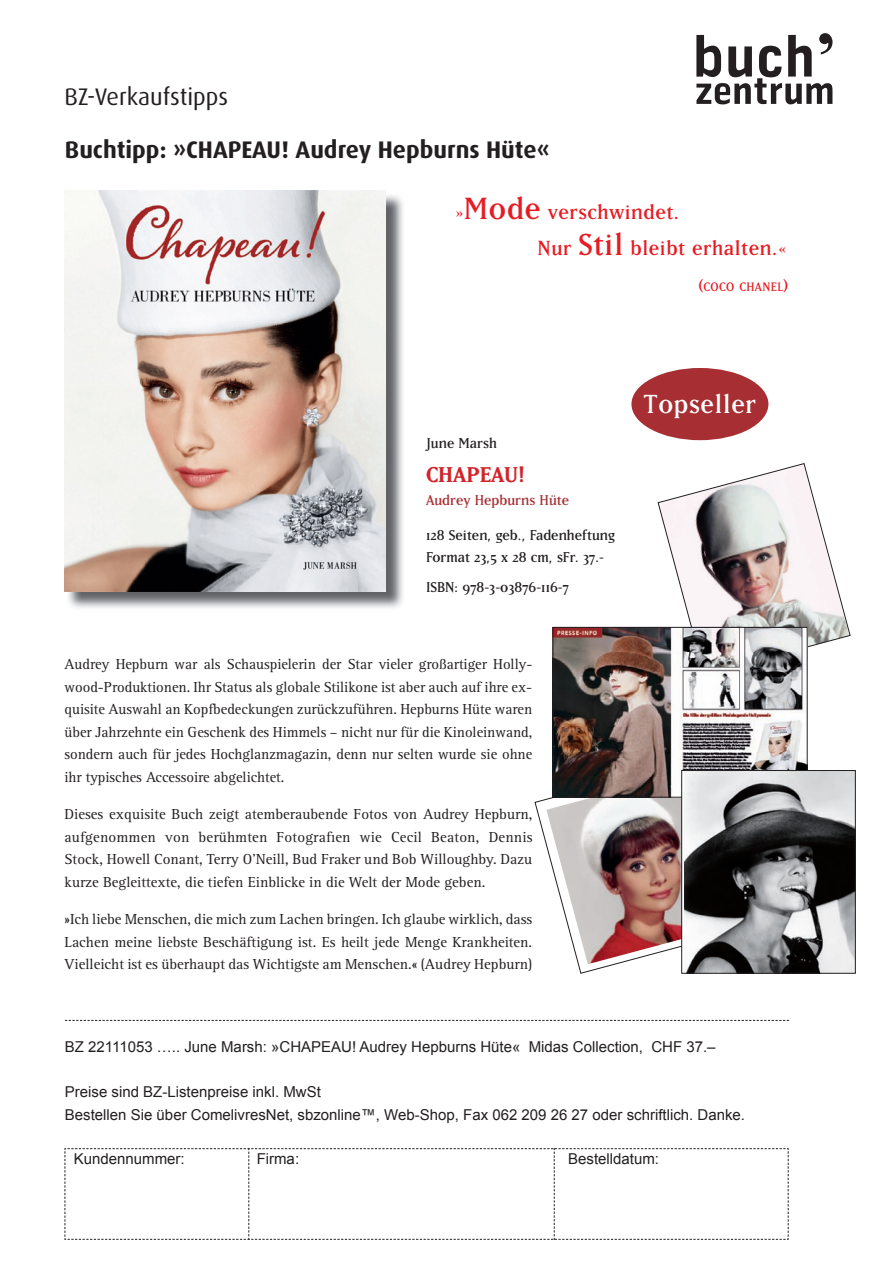
<style>
.page{position:relative;width:893px;height:1263px;background:#fff}
.page>*{position:absolute;margin:0;border:0;box-sizing:border-box;transform-origin:0 0}
.t1{font:30.75px "Matrix";letter-spacing:.02em;color:#fff}
.t2{font:700 25.2px "Matrix";color:#d1232a}
.t3{font:24px/36px "Matrix";letter-spacing:.02em;color:#e71b22}
.t4{font:700 24px "Dax";color:#231f20}
.t5{font:24px "Dax";color:#231f20}
.t6{font:16.8px/21.8px "Matrix";color:#231f20}
.t7{font:16.8px "Matrix";color:#a72e32}
.t8{font:15px/22.5px "Rotis Serif";color:#231f20;text-align:justify}
.t9{font:15px/22.5px "Arial";color:#231f20}
.t10{font:14.4px "Matrix SC800";letter-spacing:.025em;color:#e71b22}
.s1{font-size:36px}
.s2{font-size:18px}
.s3{font-family:"Matrix";font-size:24px;color:#fff}
</style>
<div class="page">
<svg style="left:696px;top:33px;width:136px;height:71px"></svg>
<img style="left:67px;top:195px;width:336px;height:413px">
<img style="left:65px;top:191px;width:321px;height:400px">
<img style="left:535px;top:736px;width:273px;height:237px">
<svg style="left:658px;top:463px;width:192px;height:212px"></svg>
<img style="left:555px;top:629px;width:250px;height:166px">
<div style="left:553px;top:627px;width:254px;height:170px;border:1px solid #231f20"></div>
<img style="left:684px;top:772px;width:169px;height:199px">
<div style="left:682px;top:770px;width:173px;height:203px;border:1px solid #231f20"></div>
<div style="left:631px;top:368px;width:137px;height:72px;background:#a72e32;border-radius:50%"></div>
<svg style="left:65px;top:1020px;width:724px;height:1px"></svg>
<svg style="left:65px;top:1148px;width:724px;height:92px"></svg>
<h3 class="t5" style="left:65px;top:83px;width:165px">BZ-Verkaufstipps</h3>
<h3 class="t4" style="left:65px;top:136px;width:486px">Buchtipp: »CHAPEAU! Audrey Hepburns Hüte«</h3>
<h3 class="t3" style="left:538px;top:194px;width:250px;text-indent:-82px">»<span class="s1">Mode</span> verschwindet.<br>Nur <span class="s1">Stil</span> bleibt erhalten.«</h3>
<p class="t10" style="left:699px;top:280px;width:103px"><span class="s2">(</span>COCO CHANEL<span class="s2">)</span><span class="s3">n</span></p>
<p class="t6" style="left:426px;top:432px;width:72px">June Marsh</p>
<h2 class="t2" style="left:426px;top:462px;width:101px">CHAPEAU!</h2>
<p class="t7" style="left:426px;top:492px;width:145px">Audrey Hepburns Hüte</p>
<p class="t6" style="left:426px;top:524px;width:190px">128 Seiten, geb., Fadenheftung<br>Format 23,5 x 28 cm, sFr. 37.-</p>
<p class="t6" style="left:426px;top:576px;width:144px">ISBN: 978-3-03876-116-7</p>
<p class="t8" style="left:65px;top:653px;width:469px">Audrey Hepburn war als Schauspielerin der Star vieler großartiger Holly&shy;wood-Produktionen. Ihr Status als globale Stilikone ist aber auch auf ihre ex&shy;quisite Auswahl an Kopfbedeckungen zurück zuführen. Hepburns Hüte waren über Jahrzehnte ein Geschenk des Himmels – nicht nur für die Kino leinwand, sondern auch für jedes Hochglanzmagazin, denn nur selten wurde sie ohne ihr typisches Accessoire abgelichtet.</p>
<p class="t8" style="left:65px;top:803px;width:469px">Dieses exquisite Buch zeigt atemberaubende Fotos von Audrey Hepburn, aufgenommen von berühmten Fotografien wie Cecil Beaton, Dennis Stock, Howell Conant, Terry O’Neill, Bud Fraker und Bob Willoughby. Dazu kurze Begleittexte, die tiefen Einblicke in die Welt der Mode geben.</p>
<p class="t8" style="left:65px;top:908px;width:469px">»Ich liebe Menschen, die mich zum Lachen bringen. Ich glaube wirklich, dass Lachen meine liebste Beschäftigung ist. Es heilt jede Menge Krankheiten.<br>Vielleicht ist es überhaupt das Wichtigste am Menschen.« (Audrey Hepburn)</p>
<h1 class="t1" style="left:644px;top:389px;width:114px">Topseller</h1>
<p class="t9" style="left:65px;top:1036px;width:652px">BZ 22111053 ….. June Marsh: »CHAPEAU! Audrey Hepburns Hüte« Midas Collection, CHF 37.–</p>
<p class="t9" style="left:65px;top:1081px;width:682px">Preise sind BZ-Listenpreise inkl. MwSt<br>Bestellen Sie über ComelivresNet, sbzonline™, Web-Shop, Fax 062 209 26 27 oder schriftlich. Danke.</p>
<p class="t9" style="left:74px;top:1147px;width:112px">Kundennummer:</p>
<p class="t9" style="left:257px;top:1147px;width:44px">Firma:</p>
<p class="t9" style="left:568px;top:1147px;width:92px">Bestelldatum:</p>
</div>
